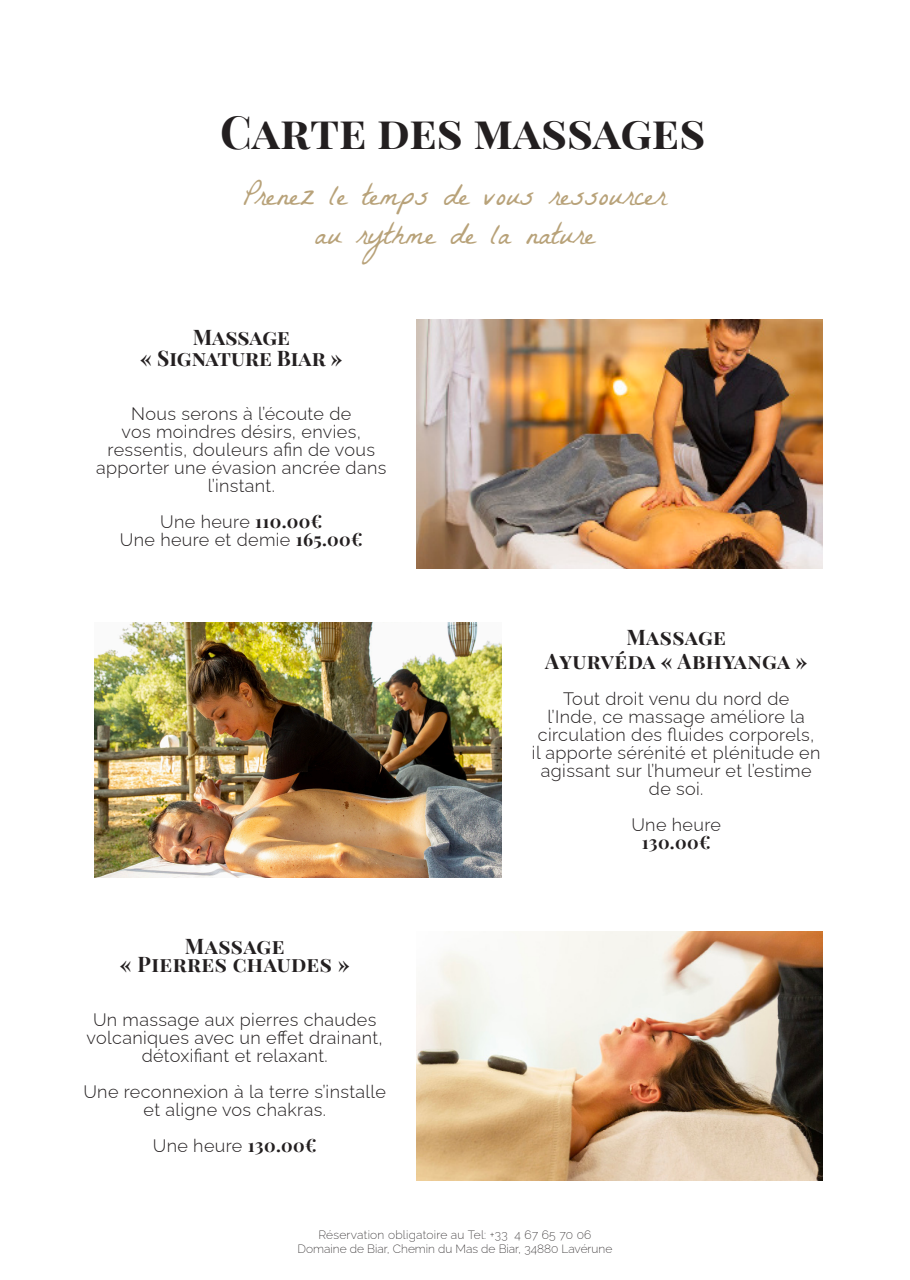
<style>
.page{position:relative;width:910px;height:1280px;background:#fff}
.page>*{position:absolute;margin:0;border:0;box-sizing:border-box;transform-origin:0 0}
.t1{font:700 45px "Playfair Display SC";color:#231f20}
.t2{font:30px "La Belle Aurore";color:#b8a279}
.t3{font:700 21px "Playfair Display SC";letter-spacing:.015em;color:#231f20}
.t4{font:100 18px/18px "Raleway";letter-spacing:.02em;color:#231f20;text-align:center}
.t5{font:700 18px "Playfair Display SC";color:#231f20}
.t6{font:100 12px "Raleway";color:#231f20}
.t7{font:100 12px "Raleway";letter-spacing:.02em;color:#231f20}
.s1{font-family:"Playfair Display SC";font-weight:700}
</style>
<div class="page">
<img style="left:416px;top:319px;width:407px;height:249px">
<img style="left:94px;top:622px;width:407px;height:255px">
<img style="left:416px;top:932px;width:407px;height:248px">
<p class="t1" style="left:220px;top:104px;width:487px">Carte des massages</p>
<p class="t2" style="left:244px;top:177px;width:424px">Prenez le temps de vous ressourcer</p>
<p class="t2" style="left:315px;top:216px;width:282px">au rythme de la nature</p>
<p class="t3" style="left:193px;top:325px;width:99px">Massage</p>
<p class="t3" style="left:140px;top:346px;width:204px">« Signature Biar »</p>
<p class="t4" style="left:131px;top:403px;width:221px">Nous serons à l’écoute de</p>
<p class="t4" style="left:122px;top:421px;width:241px">vos moindres désirs, envies,</p>
<p class="t4" style="left:108px;top:439px;width:269px">ressentis, douleurs afin de vous</p>
<p class="t4" style="left:96px;top:457px;width:292px">apporter une évasion ancrée dans l’instant.</p>
<p class="t4" style="left:160px;top:511px;width:164px">Une heure <span class="s1">110.00€</span></p>
<p class="t4" style="left:120px;top:529px;width:244px">Une heure et demie <span class="s1">165.00€</span></p>
<p class="t3" style="left:185px;top:934px;width:101px">Massage</p>
<p class="t3" style="left:120px;top:952px;width:231px">« Pierres chaudes »</p>
<p class="t4" style="left:87px;top:1009px;width:298px">Un massage aux pierres chaudes volcaniques avec un effet drainant, détoxifiant et relaxant.</p>
<p class="t4" style="left:83px;top:1081px;width:304px">Une reconnexion à la terre s’installe et aligne vos chakras.</p>
<p class="t4" style="left:153px;top:1135px;width:165px">Une heure <span class="s1">130.00€</span></p>
<p class="t3" style="left:626px;top:624px;width:101px">Massage</p>
<p class="t3" style="left:545px;top:648px;width:264px">Ayurvéda « Abhyanga »</p>
<p class="t4" style="left:563px;top:688px;width:228px">Tout droit venu du nord de</p>
<p class="t4" style="left:532px;top:706px;width:290px">l’Inde, ce massage améliore la circulation des fluides corporels, il apporte sérénité et plénitude en agissant sur l’humeur et l’estime de soi.</p>
<p class="t4" style="left:631px;top:814px;width:91px">Une heure</p>
<p class="t5" style="left:642px;top:831px;width:70px">130.00€</p>
<p class="t7" style="left:318px;top:1225px;width:274px">Réservation obligatoire au Tel: +33 4 67 65 70 06</p>
<p class="t6" style="left:298px;top:1239px;width:316px">Domaine de Biar, Chemin du Mas de Biar, 34880 Lavérune</p>
</div>
